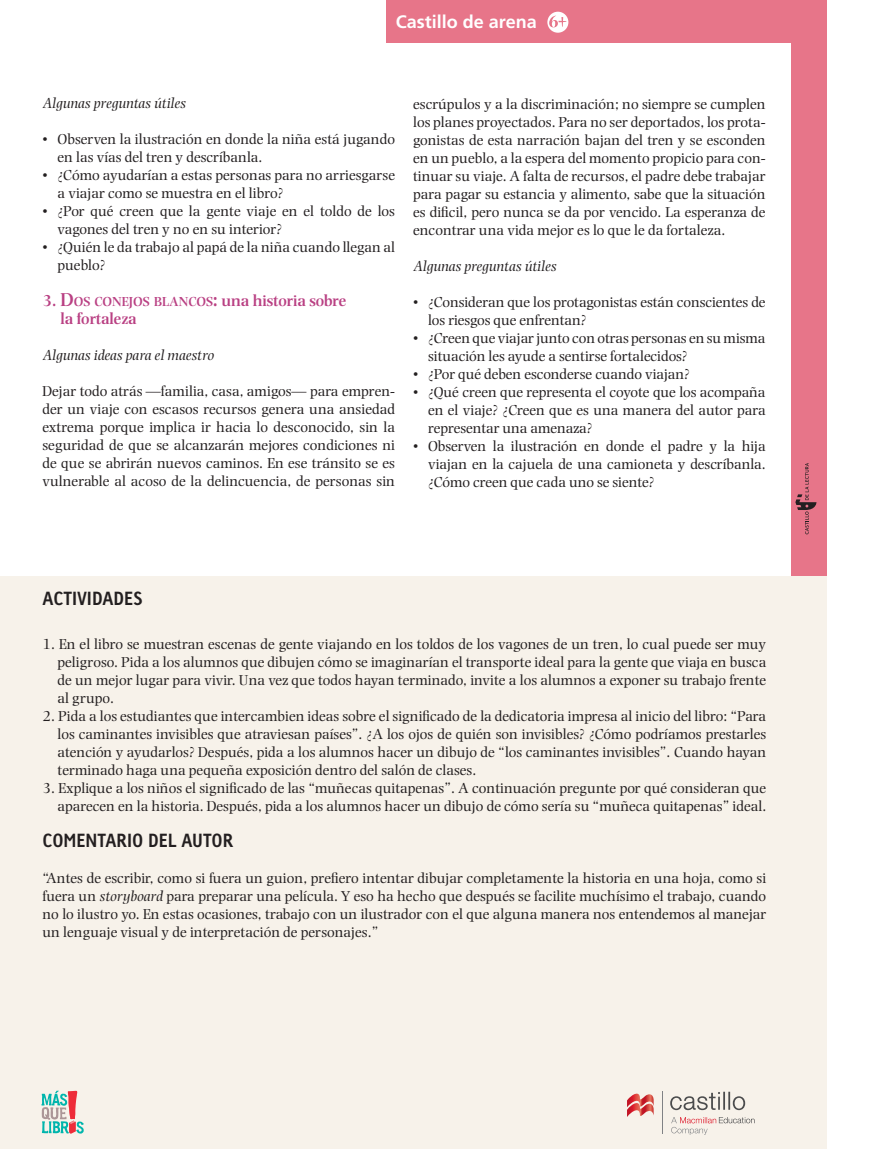
<style>
.page{position:relative;width:872px;height:1149px;background:#fff}
.page>*{position:absolute;margin:0;border:0;box-sizing:border-box;transform-origin:0 0}
._00_CABEZA_2{font:700 18px "Linotype Tetria";color:#231f20}
.Cornisa_Serie{font:700 18px "Frutiger CE";color:#fff}
._08_TXT_GRAL_con_BOL{font:700 18px "Linotype Tetria";color:#231f20}
._03_SUBTITULO_COLOR{font:600 16.5px/18px "Photina";color:#b94083}
._08_TXT_GRAL_con_BOL-2{font:15px/18px "Photina";color:#231f20}
._06_TXT_GRAL{font:15px/18px "Photina";color:#231f20;text-align:justify}
._07_TXT_GRAL_ITALICO{font:italic 15px "Photina";color:#231f20}
._06_TXT_GRAL-2{font:italic 15px "Photina";color:#231f20}
.s1{font-size:19.5px}
.s2{font-size:13.65px}
.s3{font-style:italic}
</style>
<div class="page">
<div style="left:0;top:575px;width:826px;height:573px;background:#f7f2ea"></div>
<div style="left:791px;top:0;width:35px;height:575px;background:#e77589"></div>
<div style="left:387px;top:0;width:404px;height:43px;background:#e77589"></div>
<svg style="left:795px;top:463px;width:21px;height:71px"></svg>
<svg style="left:627px;top:1093px;width:26px;height:24px"></svg>
<hr style="left:662px;top:1090px;width:1px;height:42px;background:#808285">
<svg style="left:670px;top:1091px;width:75px;height:18px"></svg>
<svg style="left:671px;top:1117px;width:83px;height:17px"></svg>
<svg style="left:41px;top:1090px;width:43px;height:43px"></svg>
<div style="left:547px;top:12px;width:21px;height:21px;background:#fff;border-radius:50%"></div>
<svg style="left:549px;top:16px;width:17px;height:11px"></svg>
<p class="Cornisa_Serie" style="left:396px;top:11px;width:143px">Castillo de arena</p>
<p class="_06_TXT_GRAL-2" style="left:43px;top:95px;width:145px">Algunas preguntas útiles</p>
<p class="_08_TXT_GRAL_con_BOL-2" style="left:58px;top:130px;width:339px;text-indent:-15px">• Observen la ilustración en donde la niña está jugando en las vías del tren y descríbanla.</p>
<p class="_08_TXT_GRAL_con_BOL-2" style="left:58px;top:166px;width:339px;text-indent:-15px">• ¿Cómo ayudarían a estas personas para no arriesgarse a viajar como se muestra en el libro?</p>
<p class="_08_TXT_GRAL_con_BOL-2" style="left:58px;top:202px;width:339px;text-indent:-15px">• ¿Por qué creen que la gente viaje en el toldo de los vagones del tren y no en su interior?</p>
<p class="_08_TXT_GRAL_con_BOL-2" style="left:58px;top:238px;width:339px;text-indent:-15px">• ¿Quién le da trabajo al papá de la niña cuando llegan al pueblo?</p>
<p class="_03_SUBTITULO_COLOR" style="left:61px;top:292px;width:287px;text-indent:-18px">3. <span class="s1">D</span><span class="s2">OS CONEJOS BLANCOS</span><span class="s1">:</span> una historia sobre la fortaleza</p>
<p class="_07_TXT_GRAL_ITALICO" style="left:43px;top:347px;width:173px">Algunas ideas para el maestro</p>
<p class="_06_TXT_GRAL" style="left:43px;top:382px;width:354px">Dejar todo atrás —familia, casa, amigos— para empren&shy;der un viaje con escasos recursos genera una ansiedad extrema porque implica ir hacia lo desconocido, sin la seguridad de que se alcanzarán mejores condiciones ni de que se abrirán nuevos caminos. En ese tránsito se es vulnerable al acoso de la delincuencia, de personas sin</p>
<p class="_06_TXT_GRAL" style="left:413px;top:95px;width:354px">escrúpulos y a la discriminación; no siempre se cumplen los planes proyectados. Para no ser deportados, los prota&shy;gonistas de esta narración bajan del tren y se esconden en un pueblo, a la espera del momento propicio para con&shy;tinuar su viaje. A falta de recursos, el padre debe trabajar para pagar su estancia y alimento, sabe que la situación es dificil, pero nunca se da por vencido. La esperanza de encontrar una vida mejor es lo que le da fortaleza.</p>
<p class="_07_TXT_GRAL_ITALICO" style="left:413px;top:257px;width:145px">Algunas preguntas útiles</p>
<p class="_08_TXT_GRAL_con_BOL-2" style="left:428px;top:293px;width:339px;text-indent:-15px">• ¿Consideran que los protagonistas están conscientes de los riesgos que enfrentan?</p>
<p class="_08_TXT_GRAL_con_BOL-2" style="left:428px;top:329px;width:339px;text-indent:-15px">• ¿Creen que viajar junto con otras personas en su misma situación les ayude a sentirse fortalecidos?</p>
<p class="_08_TXT_GRAL_con_BOL-2" style="left:413px;top:365px;width:278px">• ¿Por qué deben esconderse cuando viajan?</p>
<p class="_08_TXT_GRAL_con_BOL-2" style="left:428px;top:383px;width:339px;text-align:justify;text-indent:-15px">• ¿Qué creen que representa el coyote que los acompaña en el viaje? ¿Creen que es una manera del autor para representar una amenaza?</p>
<p class="_08_TXT_GRAL_con_BOL-2" style="left:428px;top:437px;width:339px;text-align:justify;text-indent:-15px">• Observen la ilustración en donde el padre y la hija viajan en la cajuela de una camioneta y descríbanla. ¿Cómo creen que cada uno se siente?</p>
<p class="_08_TXT_GRAL_con_BOL" style="left:43px;top:587px;width:102px">ACTIVIDADES</p>
<p class="_08_TXT_GRAL_con_BOL-2" style="left:58px;top:634px;width:710px;text-align:justify;text-indent:-15px">1. En el libro se muestran escenas de gente viajando en los toldos de los vagones de un tren, lo cual puede ser muy peligroso. Pida a los alumnos que dibujen cómo se imaginarían el transporte ideal para la gente que viaja en busca de un mejor lugar para vivir. Una vez que todos hayan terminado, invite a los alumnos a exponer su trabajo frente al grupo.</p>
<p class="_08_TXT_GRAL_con_BOL-2" style="left:58px;top:706px;width:710px;text-align:justify;text-indent:-15px">2. Pida a los estudiantes que intercambien ideas sobre el significado de la dedicatoria impresa al inicio del libro: “Para los caminantes invisibles que atraviesan países”. ¿A los ojos de quién son invisibles? ¿Cómo podríamos prestarles atención y ayudarlos? Después, pida a los alumnos hacer un dibujo de “los caminantes invisibles”. Cuando hayan terminado haga una pequeña exposición dentro del salón de clases.</p>
<p class="_08_TXT_GRAL_con_BOL-2" style="left:43px;top:778px;width:725px;text-align:right">3. Explique a los niños el significado de las “muñecas quitapenas”. A continuación pregunte por qué consideran que aparecen en la historia. Después, pida a los alumnos hacer un dibujo de cómo sería su “muñeca quitapenas” ideal.</p>
<p class="_00_CABEZA_2" style="left:43px;top:828px;width:192px">COMENTARIO DEL AUTOR</p>
<p class="_06_TXT_GRAL" style="left:43px;top:868px;width:725px">“Antes de escribir, como si fuera un guion, prefiero intentar dibujar completamente la historia en una hoja, como si fuera un <span class="s3">storyboard</span> para preparar una película. Y eso ha hecho que después se facilite muchísimo el trabajo, cuando no lo ilustro yo. En estas ocasiones, trabajo con un ilustrador con el que alguna manera nos entendemos al manejar un lenguaje visual y de interpretación de personajes.”</p>
</div>
